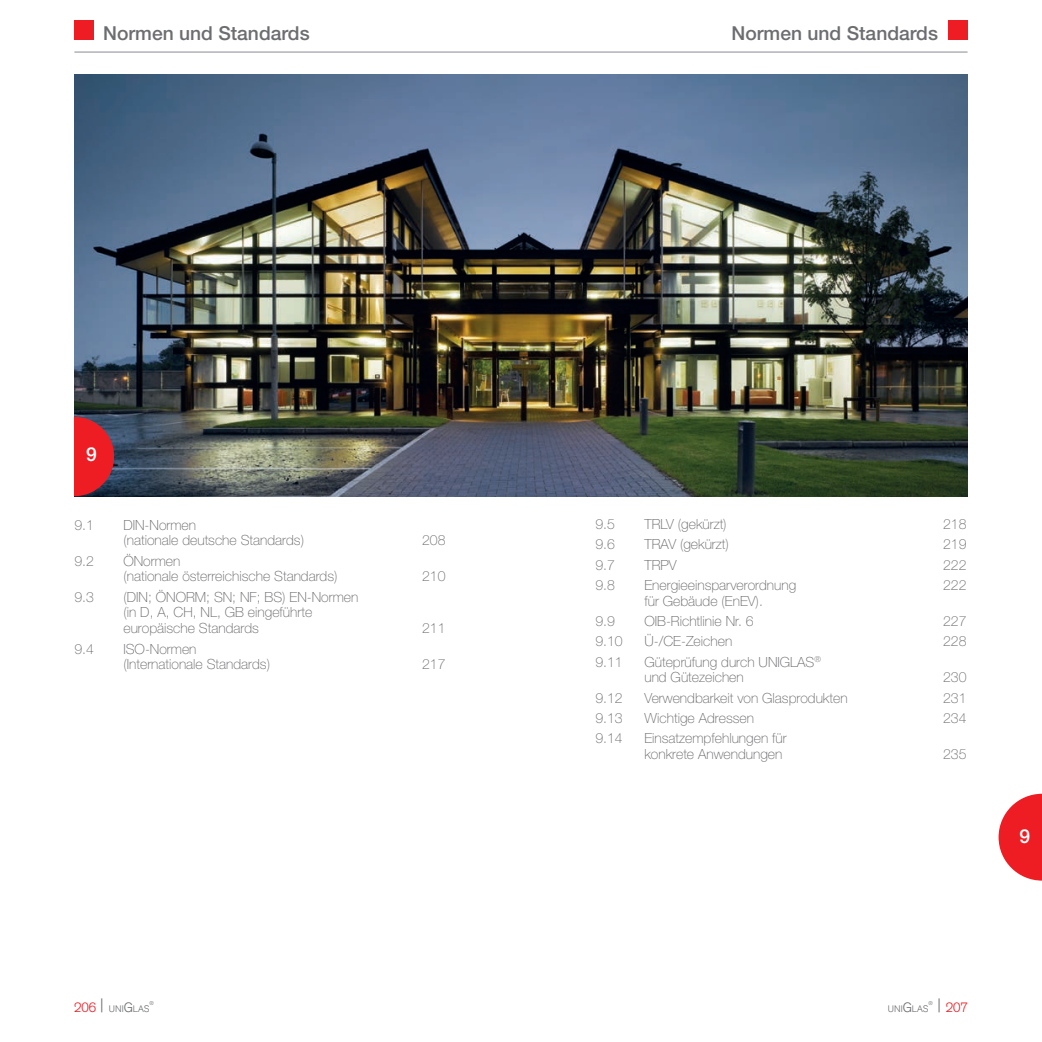
<style>
.page{position:relative;width:1042px;height:1042px;background:#fff}
.page>*{position:absolute;margin:0;border:0;box-sizing:border-box;transform-origin:0 0}
.t1{font:500 19.25px "Helvetica Neue";color:#6c6d70}
.t2{font:500 19.25px "Helvetica Neue";color:#fff}
.t3{font:100 14px/15.8px "Helvetica Neue";color:#636366}
.t4{font:300 13.3px "Akzidenz Grotesk";color:#ee1d23}
.t5{font:300 9.28px "Akzidenz Grotesk";color:#6c6d70}
.t6{font:300 5.42px "Akzidenz Grotesk";color:#6c6d70}
.s1{font-size:13.3px;color:#ee1d23}
.s2{font-size:18.55px}
.s3{font-size:13.3px}
.s4{font-size:18.55px;color:#6c6d70}
</style>
<div class="page">
<div style="left:74px;top:20px;width:20px;height:20px;background:#ee1d23"></div>
<div style="left:947px;top:20px;width:20px;height:20px;background:#ee1d23"></div>
<hr style="left:74px;top:51px;width:893px;height:2px;background:#bcbdc0">
<svg style="left:998px;top:794px;width:44px;height:86px"></svg>
<img style="left:74px;top:74px;width:893px;height:422px">
<div style="left:35px;top:417px;width:79px;height:79px;background:#ee1d23;border-radius:50%"></div>
<div style="left:17px;top:402px;width:57px;height:109px;background:#fff"></div>
<h1 class="t1" style="left:103px;top:21px;width:208px">Normen und Standards</h1>
<h1 class="t1" style="left:731px;top:21px;width:208px">Normen und Standards</h1>
<h1 class="t2" style="left:86px;top:442px;width:12px">9</h1>
<p class="t3" style="left:74px;top:517px;width:21px">9.1</p>
<p class="t3" style="left:123px;top:517px;width:182px">DIN-Normen<br>(nationale deutsche Standards)</p>
<p class="t3" style="left:74px;top:553px;width:21px">9.2</p>
<p class="t3" style="left:123px;top:553px;width:216px">ÖNormen<br>(nationale österreichische Standards)</p>
<p class="t3" style="left:74px;top:589px;width:21px">9.3</p>
<p class="t3" style="left:123px;top:589px;width:236px">(DIN; ÖNORM; SN; NF; BS) EN-Normen (in D, A, CH, NL, GB eingeführte europäische Standards</p>
<p class="t3" style="left:74px;top:640px;width:21px">9.4</p>
<p class="t3" style="left:123px;top:640px;width:148px">ISO-Normen (Internationale Standards)</p>
<p class="t3" style="left:422px;top:532px;width:25px">208</p>
<p class="t3" style="left:422px;top:568px;width:25px">210</p>
<p class="t3" style="left:422px;top:620px;width:25px">211</p>
<p class="t3" style="left:422px;top:656px;width:25px">217</p>
<p class="t3" style="left:595px;top:516px;width:21px">9.5</p>
<p class="t3" style="left:644px;top:516px;width:84px">TRLV (gekürzt)</p>
<p class="t3" style="left:943px;top:516px;width:25px">218</p>
<p class="t3" style="left:595px;top:536px;width:21px">9.6</p>
<p class="t3" style="left:644px;top:536px;width:86px">TRAV (gekürzt)</p>
<p class="t3" style="left:943px;top:536px;width:25px">219</p>
<p class="t3" style="left:595px;top:557px;width:21px">9.7</p>
<p class="t3" style="left:644px;top:557px;width:34px">TRPV</p>
<p class="t3" style="left:943px;top:557px;width:25px">222</p>
<p class="t3" style="left:595px;top:577px;width:21px">9.8</p>
<p class="t3" style="left:644px;top:577px;width:153px">Energieeinsparverordnung</p>
<p class="t3" style="left:943px;top:577px;width:25px">222</p>
<p class="t3" style="left:644px;top:593px;width:120px">für Gebäude (EnEV).</p>
<p class="t3" style="left:595px;top:613px;width:21px">9.9</p>
<p class="t3" style="left:644px;top:613px;width:111px">OIB-Richtlinie Nr. 6</p>
<p class="t3" style="left:943px;top:613px;width:25px">227</p>
<p class="t3" style="left:595px;top:633px;width:29px">9.10</p>
<p class="t3" style="left:644px;top:633px;width:89px">Ü-/CE-Zeichen</p>
<p class="t3" style="left:943px;top:633px;width:25px">228</p>
<p class="t3" style="left:595px;top:654px;width:29px">9.11</p>
<p class="t3" style="left:644px;top:654px;width:178px">Güteprüfung durch UNIGLAS<sup>® </sup>und Gütezeichen</p>
<p class="t3" style="left:943px;top:669px;width:25px">230</p>
<p class="t3" style="left:595px;top:690px;width:29px">9.12</p>
<p class="t3" style="left:644px;top:690px;width:205px">Verwendbarkeit von Glasprodukten</p>
<p class="t3" style="left:943px;top:690px;width:25px">231</p>
<p class="t3" style="left:595px;top:710px;width:29px">9.13</p>
<p class="t3" style="left:644px;top:710px;width:111px">Wichtige Adressen</p>
<p class="t3" style="left:943px;top:710px;width:25px">234</p>
<p class="t3" style="left:595px;top:730px;width:29px">9.14</p>
<p class="t3" style="left:644px;top:730px;width:144px">Einsatzempfehlungen für konkrete Anwendungen</p>
<p class="t3" style="left:943px;top:746px;width:25px">235</p>
<h1 class="t2" style="left:1019px;top:824px;width:12px">9</h1>
<p class="t5" style="left:74px;top:1003px;width:77px"><span class="s1">206</span> <span class="s2">|</span> UNI<span class="s3">G</span>LAS</p>
<p class="t6" style="left:149px;top:1000px;width:6px">®</p>
<p class="t5" style="left:888px;top:1003px;width:42px">UNI<span class="s3">G</span>LAS</p>
<p class="t6" style="left:928px;top:1000px;width:6px">®</p>
<p class="t4" style="left:937px;top:999px;width:32px"><span class="s4">|</span> 207</p>
</div>
